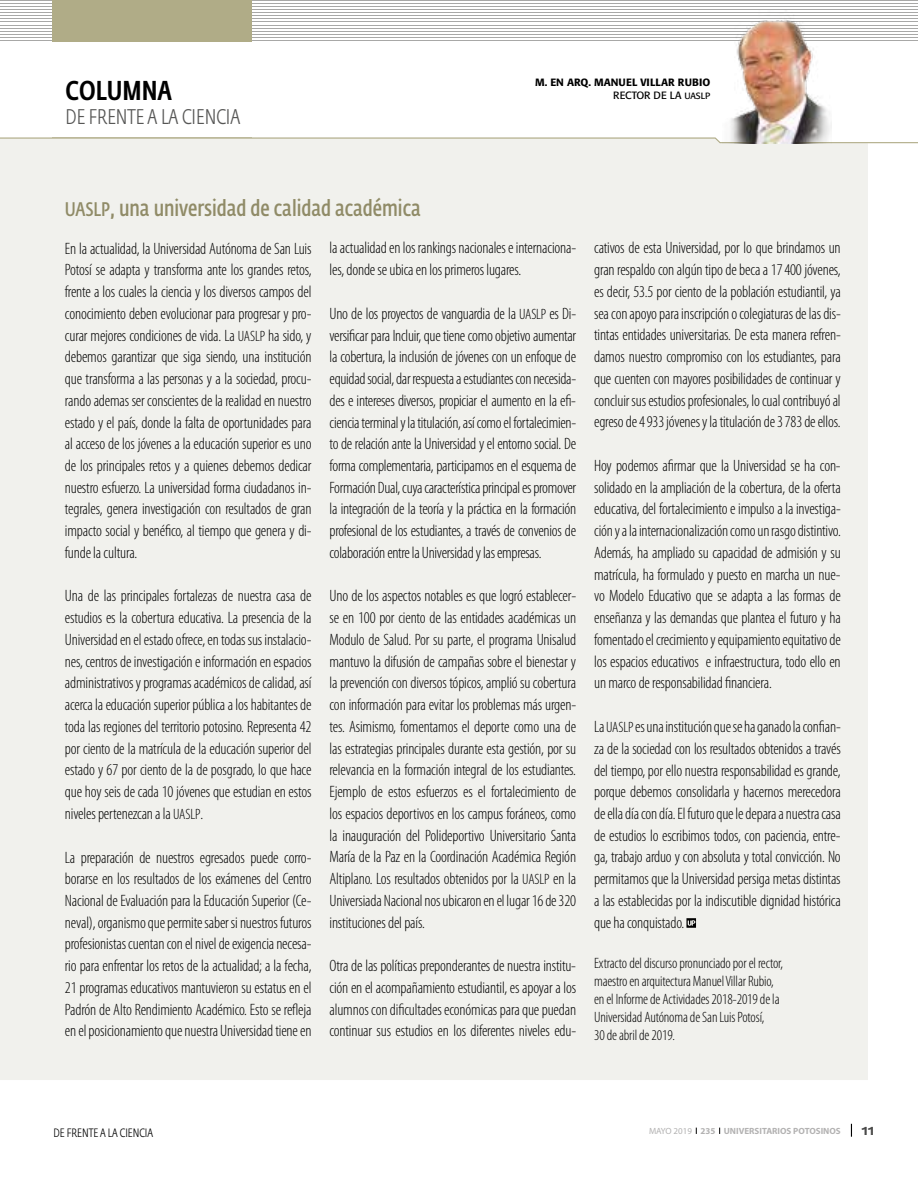
<style>
.page{position:relative;width:918px;height:1188px;background:#fff}
.page>*{position:absolute;margin:0;border:0;box-sizing:border-box;transform-origin:0 0}
.t1{font:500 27px "Fedra Sans Cond Std";color:#000}
.t2{font:600 22.5px "Fedra Sans Cond Std";color:#908b67}
.t3{font:300 21px "Fedra Sans Cond Std";color:#575756}
.t4{font:300 condensed 16.5px/21.8px "Myriad Pro";letter-spacing:-.01em;color:#000;text-align:justify}
.t5{font:300 condensed 15px/18px "Myriad Pro";letter-spacing:-.01em;color:#000}
.t6{font:700 15px "Daxline Pro";color:#4a4a49}
.t7{font:300 12px "Fedra Sans Cond Std";color:#000}
.t8{font:500 10.5px/12.6px "Formata";color:#000;text-align:right}
.t9{font:700 9px "Myriad Pro";color:#b3b2b2}
.s1{font-weight:400}
.s2{font-weight:400;font-size:9px}
.s3{font-size:19.5px}
.s4{font-size:15px}
</style>
<div class="page">
<svg style="left:851px;top:1124px;width:1px;height:13px"></svg>
<hr style="left:0;top:40px;width:918px;height:1px;background:#a8a8a7">
<hr style="left:0;top:37px;width:918px;height:1px;background:#a8a8a7">
<hr style="left:0;top:34px;width:918px;height:1px;background:#a8a8a7">
<hr style="left:0;top:31px;width:918px;height:1px;background:#a8a8a7">
<hr style="left:0;top:28px;width:918px;height:1px;background:#a8a8a7">
<hr style="left:0;top:25px;width:918px;height:1px;background:#a8a8a7">
<hr style="left:0;top:22px;width:918px;height:1px;background:#a8a8a7">
<hr style="left:0;top:18px;width:918px;height:1px;background:#a8a8a7">
<hr style="left:0;top:15px;width:918px;height:1px;background:#a8a8a7">
<hr style="left:0;top:12px;width:918px;height:1px;background:#a8a8a7">
<hr style="left:0;top:9px;width:918px;height:1px;background:#a8a8a7">
<hr style="left:0;top:6px;width:918px;height:1px;background:#a8a8a7">
<hr style="left:0;top:3px;width:918px;height:1px;background:#a8a8a7">
<hr style="left:0;top:0;width:918px;height:1px;background:#a8a8a7">
<div style="left:52px;top:0;width:199px;height:41px;background:#b0ac87"></div>
<div style="left:0;top:144px;width:868px;height:936px;background:#f1f1ed"></div>
<svg style="left:0;top:137px;width:918px;height:7px;background:#e6e5dc"></svg>
<svg style="left:686px;top:918px;width:10px;height:10px"></svg>
<img style="left:723px;top:20px;width:108px;height:123px">
<h1 class="t1" style="left:66px;top:74px;width:108px">COLUMNA</h1>
<p class="t3" style="left:66px;top:104px;width:176px">DE FRENTE A LA CIENCIA</p>
<p class="t8" style="left:535px;top:76px;width:177px">M. EN ARQ. MANUEL VILLAR RUBIO<br><span class="s1">RECTOR DE LA</span> <span class="s2">UASLP</span></p>
<h2 class="t2" style="left:65px;top:194px;width:357px"><span class="s3">UASLP</span>, una universidad de calidad académica</h2>
<p class="t4" style="left:65px;top:237px;width:248px">En la actualidad, la Universidad Autónoma de San Luis Potosí se adapta y transforma ante los grandes retos, frente a los cuales la ciencia y los diversos campos del conocimiento deben evolucionar para progresar y pro&shy;curar mejores condiciones de vida. La <span class="s4">UASLP</span> ha sido, y debemos garantizar que siga siendo, una institución que transforma a las personas y a la sociedad, procu&shy;rando ademas ser conscientes de la realidad en nuestro estado y el país, donde la falta de oportunidades para al acceso de los jóvenes a la educación superior es uno de los principales retos y a quienes debemos dedicar nuestro esfuerzo. La universidad forma ciudadanos in&shy;tegrales, genera investigación con resultados de gran impacto social y benéfico, al tiempo que genera y di&shy;funde la cultura.</p>
<p class="t4" style="left:65px;top:585px;width:248px">Una de las principales fortalezas de nuestra casa de estudios es la cobertura educativa. La presencia de la Universidad en el estado ofrece, en todas sus instalacio&shy;nes, centros de investigación e información en espacios administrativos y programas académicos de calidad, así acerca la educación superior pública a los habitantes de toda las regiones del territorio potosino. Representa 42 por ciento de la matrícula de la educación superior del estado y 67 por ciento de la de posgrado, lo que hace que hoy seis de cada 10 jóvenes que estudian en estos niveles pertenezcan a la <span class="s4">UASLP</span>.</p>
<p class="t4" style="left:65px;top:846px;width:248px">La preparación de nuestros egresados puede corro&shy;borarse en los resultados de los exámenes del Centro Nacional de Evaluación para la Educación Superior (Ce&shy;neval), organismo que permite saber si nuestros futuros profesionistas cuentan con el nivel de exigencia necesa&shy;rio para enfrentar los retos de la actualidad; a la fecha, 21 programas educativos mantuvieron su estatus en el Padrón de Alto Rendimiento Académico. Esto se refleja en el posicionamiento que nuestra Universidad tiene en</p>
<p class="t4" style="left:330px;top:237px;width:248px">la actualidad en los rankings nacionales e internaciona&shy;les, donde se ubica en los primeros lugares.</p>
<p class="t4" style="left:330px;top:302px;width:248px">Uno de los proyectos de vanguardia de la <span class="s4">UASLP</span> es Di&shy;versificar para Incluir, que tiene como objetivo aumentar la cobertura, la inclusión de jóvenes con un enfoque de equidad social, dar respuesta a estudiantes con necesida&shy;des e intereses diversos, propiciar el aumento en la efi&shy;ciencia terminal y la titulación, así como el fortalecimien&shy;to de relación ante la Universidad y el entorno social. De forma complementaria, participamos en el esquema de Formación Dual, cuya característica principal es promover la integración de la teoría y la práctica en la formación profesional de los estudiantes, a través de convenios de colaboración entre la Universidad y las empresas.</p>
<p class="t4" style="left:330px;top:585px;width:248px">Uno de los aspectos notables es que logró establecer&shy;se en 100 por ciento de las entidades académicas un Modulo de Salud. Por su parte, el programa Unisalud mantuvo la difusión de campañas sobre el bienestar y la prevención con diversos tópicos, amplió su cobertura con información para evitar los problemas más urgen&shy;tes. Asimismo, fomentamos el deporte como una de las estrategias principales durante esta gestión, por su relevancia en la formación integral de los estudiantes.<br>Ejemplo de estos esfuerzos es el fortalecimiento de los espacios deportivos en los campus foráneos, como la inauguración del Polideportivo Universitario Santa María de la Paz en la Coordinación Académica Región Altiplano. Los resultados obtenidos por la <span class="s4">UASLP</span> en la Universiada Nacional nos ubicaron en el lugar 16 de 320 instituciones del país.</p>
<p class="t4" style="left:330px;top:955px;width:248px">Otra de las políticas preponderantes de nuestra institu&shy;ción en el acompañamiento estudiantil, es apoyar a los alumnos con dificultades económicas para que puedan continuar sus estudios en los diferentes niveles edu-</p>
<p class="t4" style="left:594px;top:237px;width:248px">cativos de esta Universidad, por lo que brindamos un gran respaldo con algún tipo de beca a 17400 jóvenes, es decir, 53.5 por ciento de la población estudiantil, ya sea con apoyo para inscripción o colegiaturas de las dis&shy;tintas entidades universitarias. De esta manera refren&shy;damos nuestro compromiso con los estudiantes, para que cuenten con mayores posibilidades de continuar y concluir sus estudios profesionales, lo cual contribuyó al egreso de 4933 jóvenes y la titulación de 3783 de ellos.</p>
<p class="t4" style="left:594px;top:455px;width:248px">Hoy podemos afirmar que la Universidad se ha con&shy;solidado en la ampliación de la cobertura, de la oferta educativa, del fortalecimiento e impulso a la investiga&shy;ción y a la internacionalización como un rasgo distintivo.<br>Además, ha ampliado su capacidad de admisión y su matrícula, ha formulado y puesto en marcha un nue&shy;vo Modelo Educativo que se adapta a las formas de enseñanza y las demandas que plantea el futuro y ha fomentado el crecimiento y equipamiento equitativo de los espacios educativos e infraestructura, todo ello en un marco de responsabilidad financiera.</p>
<p class="t4" style="left:594px;top:716px;width:248px">La <span class="s4">UASLP</span> es una institución que se ha ganado la confian&shy;za de la sociedad con los resultados obtenidos a través del tiempo, por ello nuestra responsabilidad es grande, porque debemos consolidarla y hacernos merecedora de ella día con día. El futuro que le depara a nuestra casa de estudios lo escribimos todos, con paciencia, entre&shy;ga, trabajo arduo y con absoluta y total convicción. No permitamos que la Universidad persiga metas distintas a las establecidas por la indiscutible dignidad histórica que ha conquistado.</p>
<p class="t5" style="left:594px;top:953px;width:190px">Extracto del discurso pronunciado por el rector, maestro en arquitectura Manuel Villar Rubio, en el Informe de Actividades 2018-2019 de la Universidad Autónoma de San Luis Potosí,<br>30 de abril de 2019.</p>
<p class="t7" style="left:53px;top:1125px;width:101px">DE FRENTE A LA CIENCIA</p>
<p class="t9" style="left:649px;top:1125px;width:193px"><span class="s1">MAYO 2019</span> 235 UNIVERSITARIOS POTOSINOS</p>
<p class="t6" style="left:861px;top:1120px;width:14px">11</p>
</div>
